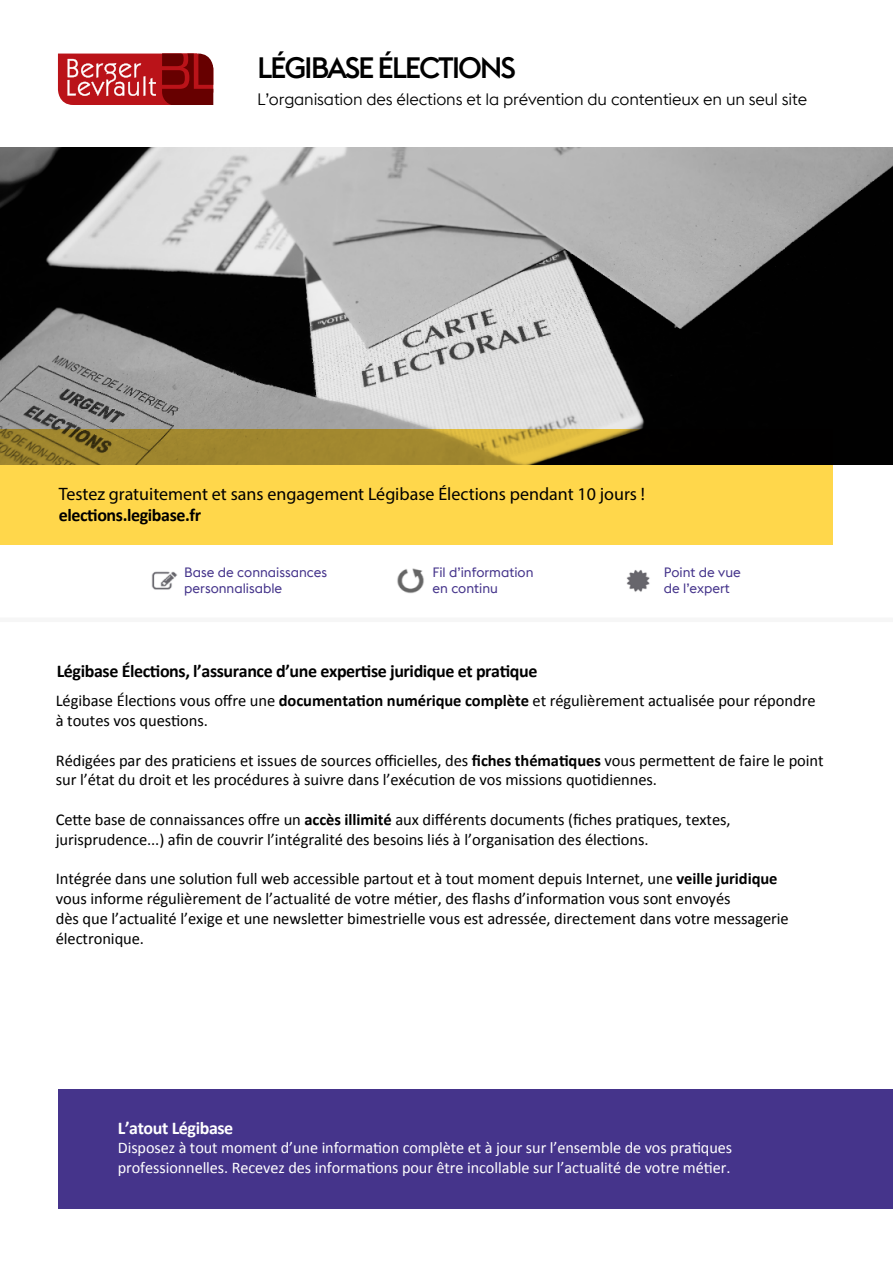
<style>
.page{position:relative;width:893px;height:1263px;background:#fff}
.page>*{position:absolute;margin:0;border:0;box-sizing:border-box;transform-origin:0 0}
.t1{font:500 29.4px "Euclid Flex B";letter-spacing:-.075em;color:#000}
.t2{font:700 18px "Calibri";letter-spacing:-.02em;color:#000}
.t3{font:18px "Myriad Pro";color:#000}
.t4{font:700 18px "Calibri";letter-spacing:-.02em;color:#fff}
.t5{font:16.5px/19.8px "Calibri";letter-spacing:-.005em;color:#000}
.t6{font:300 16.5px "Euclid Flex B";letter-spacing:-.01em;color:#000}
.t7{font:16.2px/19.5px "Calibri";letter-spacing:-.005em;color:#fff}
.t8{font:13.5px/16.2px "Euclid Flex B";color:#45348b}
.s1{font-weight:700}
</style>
<div class="page">
<img style="left:0;top:148px;width:893px;height:316px">
<div style="left:0;top:617px;width:893px;height:5px;background:#f6f6f6"></div>
<svg style="left:58px;top:54px;width:155px;height:51px;background:#ad2a2e"></svg>
<div style="left:58px;top:1089px;width:835px;height:120px;background:#45348b"></div>
<img style="left:397px;top:568px;width:27px;height:25px">
<img style="left:151px;top:571px;width:26px;height:19px">
<img style="left:626px;top:570px;width:24px;height:22px">
<svg style="left:0;top:429px;width:833px;height:116px;background:#d4b23e"></svg>
<h1 class="t1" style="left:257px;top:51px;width:261px">LÉGIBASE ÉLECTIONS</h1>
<p class="t6" style="left:257px;top:93px;width:552px">L’organisation des élections et la prévention du contentieux en un seul site</p>
<p class="t3" style="left:59px;top:485px;width:588px">Testez gratuitement et sans engagement Légibase Élections pendant 10 jours !</p>
<p class="t2" style="left:59px;top:504px;width:144px">elections.legibase.fr</p>
<p class="t8" style="left:184px;top:565px;width:145px">Base de connaissances personnalisable</p>
<p class="t8" style="left:432px;top:565px;width:102px">Fil d’information en continu</p>
<p class="t8" style="left:436px;top:567px;width:108px">Espace de travail personnalisable</p>
<p class="t8" style="left:231px;top:567px;width:102px">Fil d’information en continu</p>
<p class="t8" style="left:664px;top:565px;width:79px">Point de vue de l’expert</p>
<p class="t8" style="left:647px;top:567px;width:79px">Point de vue de l’expert</p>
<p class="t2" style="left:57px;top:660px;width:482px">Légibase Élections, l’assurance d’une expertise juridique et pratique</p>
<p class="t5" style="left:56px;top:691px;width:761px">Légibase Élections vous offre une <span class="s1">documentation numérique complète</span> et régulièrement actualisée pour répondre à toutes vos questions.</p>
<p class="t5" style="left:56px;top:750px;width:769px">Rédigées par des praticiens et issues de sources officielles, des <span class="s1">fiches thématiques</span> vous permettent de faire le point sur l’état du droit et les procédures à suivre dans l’exécution de vos missions quotidiennes.</p>
<p class="t5" style="left:56px;top:810px;width:676px">Cette base de connaissances offre un <span class="s1">accès illimité</span> aux différents documents (fiches pratiques, textes, jurisprudence...) afin de couvrir l’intégralité des besoins liés à l’organisation des élections.</p>
<p class="t5" style="left:56px;top:869px;width:734px">Intégrée dans une solution full web accessible partout et à tout moment depuis Internet, une <span class="s1">veille juridique </span>vous informe régulièrement de l’actualité de votre métier, des flashs d’information vous sont envoyés<br>dès que l’actualité l’exige et une newsletter bimestrielle vous est adressée, directement dans votre messagerie électronique.</p>
<p class="t4" style="left:118px;top:1116px;width:117px">L’atout Légibase</p>
<p class="t7" style="left:118px;top:1138px;width:616px">Disposez à tout moment d’une information complète et à jour sur l’ensemble de vos pratiques professionnelles. Recevez des informations pour être incollable sur l’actualité de votre métier.</p>
</div>
